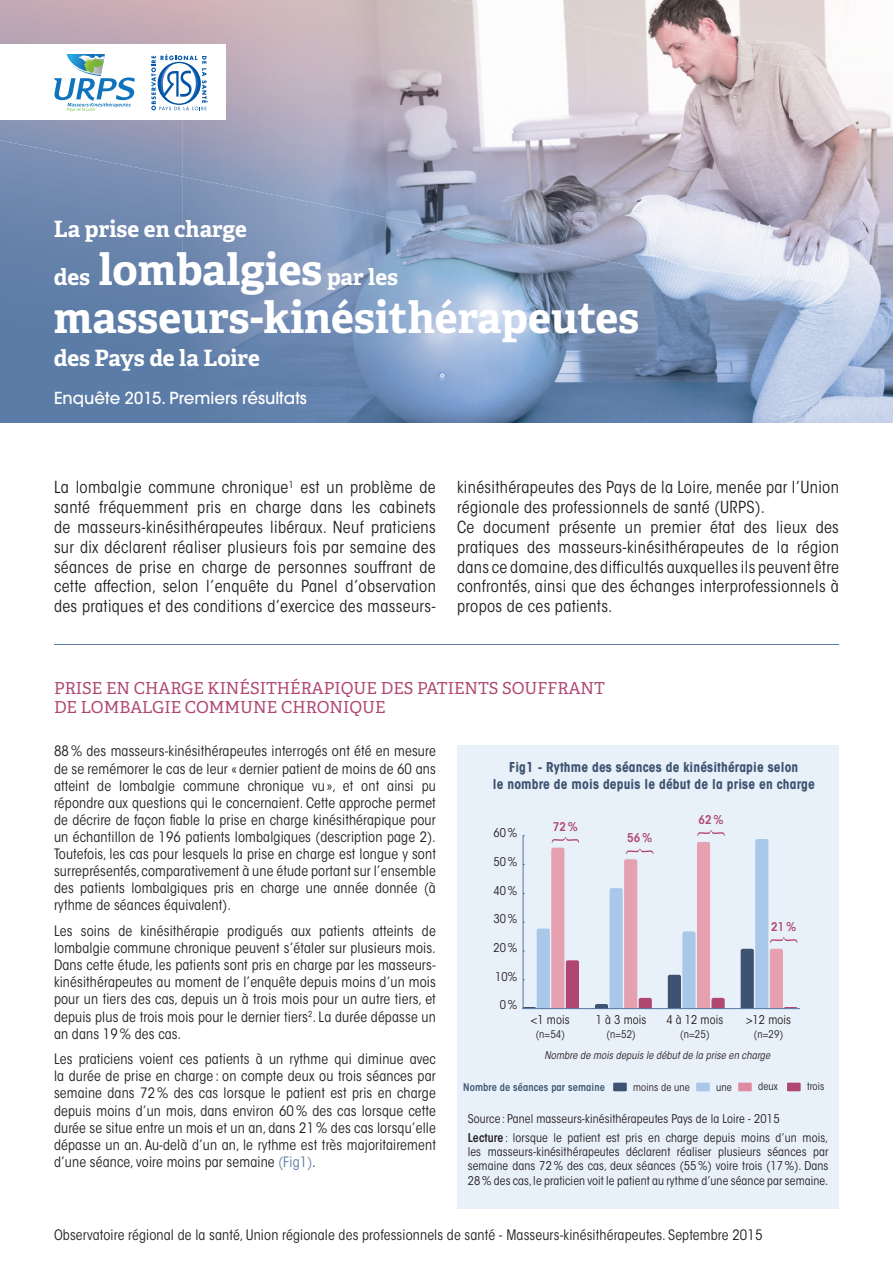
<style>
.page{position:relative;width:893px;height:1263px;background:#fff}
.page>*{position:absolute;margin:0;border:0;box-sizing:border-box;transform-origin:0 0}
.t1{font:700 43.5px/48px "Adelle";color:#fff}
.t2{font:700 22.5px "Adelle";color:#fff}
.t3{font:condensed 16.5px/19.8px "ITC Avant Garde Std";letter-spacing:.02em;color:#231f20;text-align:justify}
.t4{font:16.5px/19.8px "Adelle";color:#b04771}
.t5{font:500 16.5px "Avant Garde";color:#fff}
.t6{font:condensed 14.25px/17.1px "ITC Avant Garde Std";letter-spacing:.01em;color:#231f20;text-align:justify}
.t7{font:700 condensed 13.5px/16.2px "ITC Avant Garde Std";letter-spacing:.01em;color:#3d5371;text-align:center}
.t8{font:condensed 12px/14.4px "ITC Avant Garde Std";letter-spacing:.01em;color:#231f20}
.t9{font:600 condensed 12px "ITC Avant Garde Std";letter-spacing:.01em;color:#b04771}
.t10{font:condensed 10.5px "ITC Avant Garde Std";letter-spacing:.01em;color:#231f20}
.t11{font:italic condensed 10.5px "ITC Avant Garde Std";letter-spacing:.01em;color:#231f20}
.t12{font:600 condensed 10.5px "ITC Avant Garde Std";letter-spacing:.01em;color:#3d5371}
.s1{font-size:22.5px}
.s2{color:#5a7ca6}
.s3{font-weight:600}
</style>
<div class="page">
<img style="left:0;top:177px;width:183px;height:246px">
<img style="left:183px;top:212px;width:203px;height:175px">
<img style="left:386px;top:265px;width:101px;height:122px">
<img style="left:487px;top:265px;width:203px;height:158px">
<img style="left:690px;top:318px;width:51px;height:105px">
<img style="left:741px;top:318px;width:152px;height:105px">
<img style="left:183px;top:387px;width:304px;height:36px">
<img style="left:0;top:0;width:183px;height:177px">
<img style="left:589px;top:0;width:237px;height:44px">
<img style="left:741px;top:44px;width:85px;height:13px">
<img style="left:183px;top:0;width:406px;height:106px">
<img style="left:589px;top:27px;width:152px;height:79px">
<img style="left:741px;top:57px;width:152px;height:208px">
<img style="left:183px;top:106px;width:558px;height:106px">
<img style="left:360px;top:212px;width:381px;height:53px">
<img style="left:626px;top:265px;width:267px;height:53px">
<div style="left:0;top:44px;width:225px;height:76px;background:#fff"></div>
<svg style="left:54px;top:54px;width:81px;height:58px"></svg>
<svg style="left:151px;top:54px;width:57px;height:56px"></svg>
<div style="left:457px;top:746px;width:382px;height:463px;background:#e8f0f9"></div>
<div style="left:613px;top:1083px;width:14px;height:8px;background:#3d5371"></div>
<div style="left:696px;top:1083px;width:14px;height:8px;background:#a9c8e9"></div>
<div style="left:738px;top:1083px;width:14px;height:8px;background:#de8ba1"></div>
<div style="left:787px;top:1083px;width:14px;height:8px;background:#b04771"></div>
<hr style="left:523px;top:1008px;width:277px;height:1px;background:#5a7ca6">
<svg style="left:668px;top:830px;width:58px;height:179px"></svg>
<svg style="left:741px;top:839px;width:58px;height:170px"></svg>
<svg style="left:523px;top:835px;width:58px;height:174px"></svg>
<hr style="left:54px;top:644px;width:784px;height:1px;background:#5a7ca6">
<svg style="left:595px;top:848px;width:60px;height:161px"></svg>
<h2 class="t2" style="left:54px;top:213px;width:195px">La prise en charge</h2>
<h1 class="t1" style="left:54px;top:244px;width:587px"><span class="s1">des</span> lombalgies <span class="s1">par les </span>masseurs-kinésithérapeutes</h1>
<h2 class="t2" style="left:54px;top:342px;width:208px">des Pays de la Loire</h2>
<p class="t5" style="left:54px;top:388px;width:254px">Enquête 2015. Premiers résultats</p>
<p class="t3" style="left:54px;top:477px;width:383px">La lombalgie commune chronique<sup>1</sup> est un problème de santé fréquemment pris en charge dans les cabinets de masseurs-kinésithérapeutes libéraux. Neuf praticiens sur dix déclarent réaliser plusieurs fois par semaine des séances de prise en charge de personnes souffrant de cette affection, selon l’enquête du Panel d’observation des pratiques et des conditions d’exercice des masseurs-</p>
<p class="t3" style="left:457px;top:477px;width:383px;text-align:left">kinésithérapeutes des Pays de la Loire, menée par l’Union régionale des professionnels de santé (URPS).<br>Ce document présente un premier état des lieux des pratiques des masseurs-kinésithérapeutes de la région dans ce domaine, des difficultés auxquelles ils peuvent être confrontés, ainsi que des échanges interprofessionnels à propos de ces patients.</p>
<p class="t4" style="left:54px;top:677px;width:553px">PRISE EN CHARGE KINÉSITHÉRAPIQUE DES PATIENTS SOUFFRANT<br>DE LOMBALGIE COMMUNE CHRONIQUE</p>
<p class="t6" style="left:54px;top:743px;width:383px">88 % des masseurs-kinésithérapeutes interrogés ont été en mesure de se remémorer le cas de leur « dernier patient de moins de 60 ans atteint de lombalgie commune chronique vu », et ont ainsi pu répondre aux questions qui le concernaient. Cette approche permet de décrire de façon fiable la prise en charge kinésithérapique pour un échantillon de 196 patients lombalgiques (description page 2).<br>Toutefois, les cas pour lesquels la prise en charge est longue y sont surreprésentés, comparativement à une étude portant sur l’ensemble des patients lombalgiques pris en charge une année donnée (à rythme de séances équivalent).</p>
<p class="t6" style="left:54px;top:922px;width:383px">Les soins de kinésithérapie prodigués aux patients atteints de lombalgie commune chronique peuvent s’étaler sur plusieurs mois.<br>Dans cette étude, les patients sont pris en charge par les masseurs&shy;kinésithérapeutes au moment de l’enquête depuis moins d’un mois pour un tiers des cas, depuis un à trois mois pour un autre tiers, et depuis plus de trois mois pour le dernier tiers<sup>2</sup>. La durée dépasse un an dans 19 % des cas.</p>
<p class="t6" style="left:54px;top:1050px;width:383px">Les praticiens voient ces patients à un rythme qui diminue avec la durée de prise en charge : on compte deux ou trois séances par semaine dans 72 % des cas lorsque le patient est pris en charge depuis moins d’un mois, dans environ 60 % des cas lorsque cette durée se situe entre un mois et un an, dans 21 % des cas lorsqu’elle dépasse un an. Au-delà d’un an, le rythme est très majoritairement d’une séance, voire moins par semaine <span class="s2">(Fig1)</span>.</p>
<p class="t7" style="left:493px;top:759px;width:323px">Fig1 - Rythme des séances de kinésithérapie selon<br>le nombre de mois depuis le début de la prise en charge</p>
<p class="t8" style="left:494px;top:826px;width:25px">60 %</p>
<p class="t8" style="left:494px;top:854px;width:25px">50 %</p>
<p class="t8" style="left:494px;top:883px;width:25px">40 %</p>
<p class="t8" style="left:494px;top:912px;width:25px">30 %</p>
<p class="t8" style="left:494px;top:940px;width:25px">20 %</p>
<p class="t8" style="left:495px;top:969px;width:24px">10%</p>
<p class="t8" style="left:500px;top:998px;width:19px">0 %</p>
<p class="t9" style="left:553px;top:819px;width:27px">72 %</p>
<p class="t8" style="left:531px;top:1013px;width:40px">&lt;1 mois</p>
<p class="t10" style="left:536px;top:1028px;width:31px">(n=54)</p>
<p class="t9" style="left:627px;top:830px;width:27px">56 %</p>
<p class="t9" style="left:698px;top:812px;width:27px">62 %</p>
<p class="t8" style="left:596px;top:1013px;width:52px">1 à 3 mois</p>
<p class="t10" style="left:606px;top:1028px;width:31px">(n=52)</p>
<p class="t8" style="left:666px;top:1013px;width:58px">4 à 12 mois</p>
<p class="t10" style="left:680px;top:1028px;width:31px">(n=25)</p>
<p class="t9" style="left:771px;top:919px;width:27px">21 %</p>
<p class="t8" style="left:746px;top:1013px;width:47px">&gt;12 mois</p>
<p class="t10" style="left:754px;top:1028px;width:31px">(n=29)</p>
<p class="t11" style="left:545px;top:1049px;width:227px">Nombre de mois depuis le début de la prise en charge</p>
<p class="t12" style="left:463px;top:1080px;width:143px">Nombre de séances par semaine</p>
<p class="t10" style="left:633px;top:1081px;width:58px">moins de une</p>
<p class="t10" style="left:716px;top:1081px;width:17px">une</p>
<p class="t10" style="left:758px;top:1080px;width:21px">deux</p>
<p class="t10" style="left:807px;top:1080px;width:19px">trois</p>
<p class="t8" style="left:468px;top:1109px;width:362px;line-height:18.6px">Source : Panel masseurs-kinésithérapeutes Pays de la Loire - 2015<br><span class="s3">Lecture</span> : lorsque le patient est pris en charge depuis moins d’un mois,</p>
<p class="t8" style="left:468px;top:1144px;width:362px;text-align:justify">les masseurs-kinésithérapeutes déclarent réaliser plusieurs séances par semaine dans 72 % des cas, deux séances (55 %) voire trois (17 %). Dans 28 % des cas, le praticien voit le patient au rythme d’une séance par semaine.</p>
<p class="t6" style="left:54px;top:1227px;width:710px">Observatoire régional de la santé, Union régionale des professionnels de santé - Masseurs-kinésithérapeutes. Septembre 2015</p>
</div>
